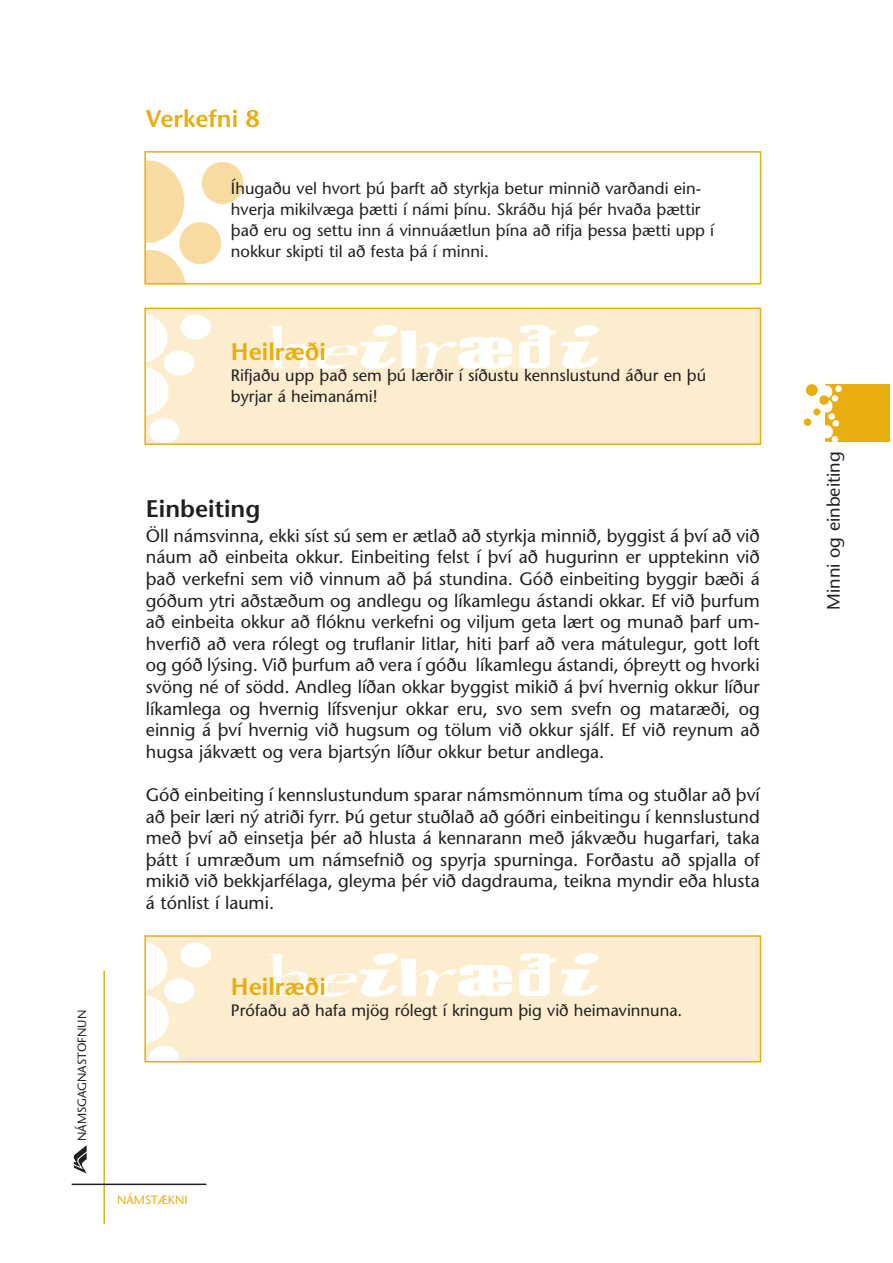
<style>
.page{position:relative;width:893px;height:1263px;background:#fff}
.page>*{position:absolute;margin:0;border:0;box-sizing:border-box;transform-origin:0 0}
.t1{font:600 24px "Stone Sans";color:#e8ae0f}
.t2{font:600 24px "Stone Sans";color:#231f20}
.t3{font:18px/21.6px "Stone Sans";color:#231f20;text-align:justify}
.t4{font:16.5px/21px "Stone Sans";color:#231f20}
.t5{font:12px "Stone Sans";color:#231f20}
.t6{font:12px "Stone Sans";color:#e8ae0f}
</style>
<div class="page">
<img style="left:147px;top:311px;width:611px;height:131px">
<div style="left:144px;top:308px;width:617px;height:137px;border:2px solid #e8ae0f"></div>
<img style="left:147px;top:160px;width:97px;height:122px">
<div style="left:144px;top:151px;width:617px;height:134px;border:2px solid #e8ae0f"></div>
<img style="left:147px;top:938px;width:611px;height:122px">
<div style="left:144px;top:935px;width:617px;height:128px;border:2px solid #e8ae0f"></div>
<img style="left:825px;top:384px;width:65px;height:58px">
<div style="left:819px;top:395px;width:9px;height:10px;background:#e8ae0f;border-radius:50%"></div>
<div style="left:813px;top:409px;width:7px;height:7px;background:#e8ae0f;border-radius:50%"></div>
<div style="left:803px;top:418px;width:8px;height:8px;background:#e8ae0f;border-radius:50%"></div>
<div style="left:805px;top:384px;width:12px;height:12px;background:#e8ae0f;border-radius:50%"></div>
<hr style="left:103px;top:971px;width:2px;height:253px;background:#e8ae0f">
<hr style="left:72px;top:1184px;width:134px;height:1px;background:#231f20">
<img style="left:73px;top:1145px;width:14px;height:29px">
<h1 class="t1" style="left:146px;top:109px;width:115px">Verkefni 8</h1>
<p class="t4" style="left:231px;top:179px;width:484px">Íhugaðu vel hvort þú þarft að styrkja betur minnið varðandi ein&shy;hverja mikilvæga þætti í námi þínu. Skráðu hjá þér hvaða þættir það eru og settu inn á vinnuáætlun þína að rifja þessa þætti upp í nokkur skipti til að festa þá í minni.</p>
<h1 class="t1" style="left:231px;top:342px;width:96px">Heilræði</h1>
<p class="t4" style="left:231px;top:367px;width:476px">Rifjaðu upp það sem þú lærðir í síðustu kennslustund áður en þú byrjar á heimanámi!</p>
<p class="t5" style="left:77px;top:1141px;width:133px;rotate:-90deg">NÁMSGAGNASTOFNUN</p>
<h1 class="t2" style="left:146px;top:500px;width:116px">Einbeiting</h1>
<p class="t3" style="left:146px;top:527px;width:615px">Öll námsvinna, ekki síst sú sem er ætlað að styrkja minnið, byggist á því að við náum að einbeita okkur. Einbeiting felst í því að hugurinn er upptekinn við það verkefni sem við vinnum að þá stundina. Góð einbeiting byggir bæði á góðum ytri aðstæðum og andlegu og líkamlegu ástandi okkar. Ef við þurfum að einbeita okkur að flóknu verkefni og viljum geta lært og munað þarf um&shy;hverfið að vera rólegt og truflanir litlar, hiti þarf að vera mátulegur, gott loft og góð lýsing. Við þurfum að vera í góðu líkamlegu ástandi, óþreytt og hvorki svöng né of södd. Andleg líðan okkar byggist mikið á því hvernig okkur líður líkamlega og hvernig lífsvenjur okkar eru, svo sem svefn og mataræði, og einnig á því hvernig við hugsum og tölum við okkur sjálf. Ef við reynum að hugsa jákvætt og vera bjartsýn líður okkur betur andlega.</p>
<p class="t3" style="left:146px;top:786px;width:615px">Góð einbeiting í kennslustundum sparar námsmönnum tíma og stuðlar að því að þeir læri ný atriði fyrr. Þú getur stuðlað að góðri einbeitingu í kennslustund með því að einsetja þér að hlusta á kennarann með jákvæðu hugarfari, taka þátt í umræðum um námsefnið og spyrja spurninga. Forðastu að spjalla of mikið við bekkjarfélaga, gleyma þér við dagdrauma, teikna myndir eða hlusta á tónlist í laumi.</p>
<h1 class="t1" style="left:231px;top:977px;width:96px">Heilræði</h1>
<p class="t4" style="left:231px;top:1001px;width:453px">Prófaðu að hafa mjög rólegt í kringum þig við heimavinnuna.</p>
<p class="t6" style="left:117px;top:1195px;width:72px">NÁMSTÆKNI</p>
<p class="t3" style="left:824px;top:610px;width:160px;rotate:-90deg">Minni og einbeiting</p>
</div>
